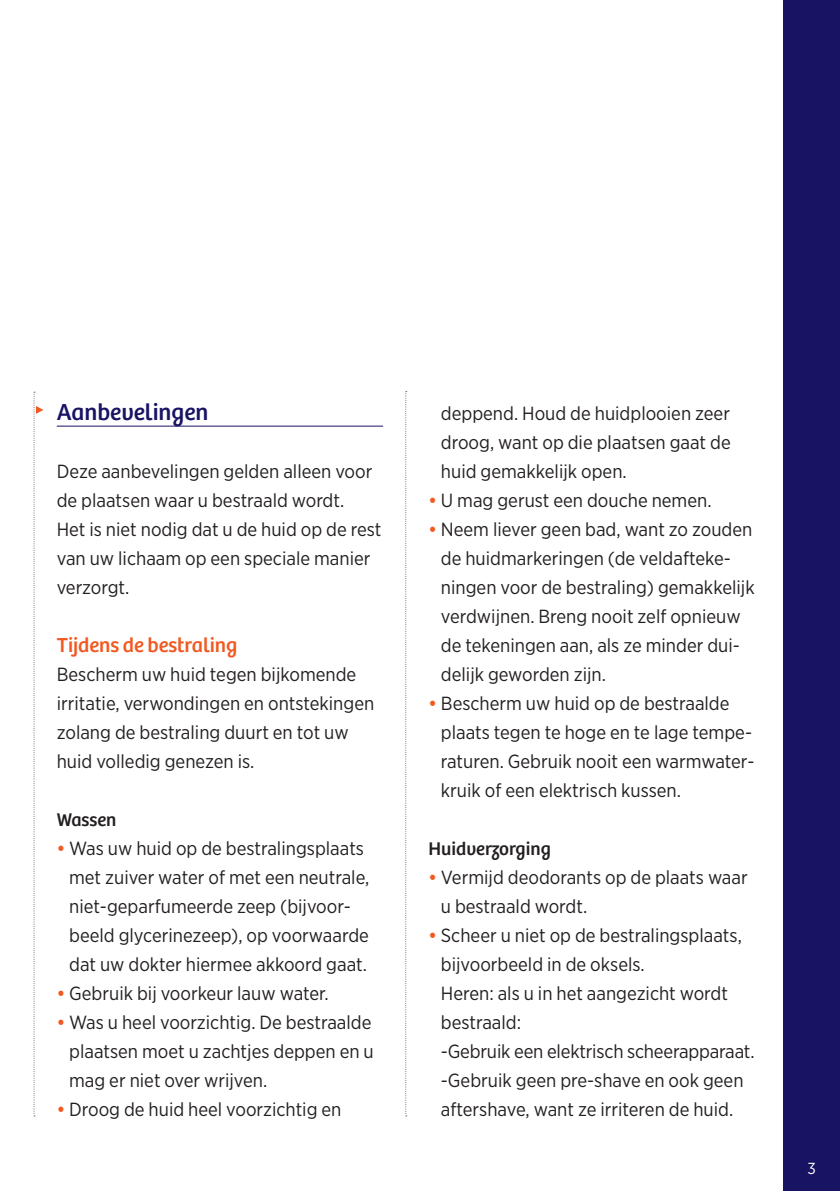
<style>
.page{position:relative;width:840px;height:1191px;background:#fff}
.page>*{position:absolute;margin:0;border:0;box-sizing:border-box;transform-origin:0 0}
.t1{font:24px "Bree";color:#191364}
.t2{font:21px "Bree";color:#f15921}
.t3{font:19px/29px "Gotham Narrow";color:#231f20}
.t4{font:19px "Bree";color:#231f20}
.t5{font:16px "Gotham Narrow";color:#fff}
.s1{font-weight:500;color:#f15921}
</style>
<div class="page">
<div style="left:782px;top:0;width:57px;height:1191px;background:#191364"></div>
<svg style="left:405px;top:391px;width:1px;height:725px"></svg>
<svg style="left:34px;top:392px;width:9px;height:724px"></svg>
<hr style="left:57px;top:426px;width:326px;height:1px;background:#191364">
<p class="t1" style="left:57px;top:398px;width:153px">Aanbevelingen</p>
<p class="t3" style="left:57px;top:456px;width:326px">Deze aanbevelingen gelden alleen voor de plaatsen waar u bestraald wordt.<br>Het is niet nodig dat u de huid op de rest van uw lichaam op een speciale manier verzorgt.</p>
<p class="t2" style="left:57px;top:633px;width:182px">Tijdens de bestraling</p>
<p class="t3" style="left:57px;top:659px;width:319px">Bescherm uw huid tegen bijkomende irritatie, verwondingen en ontstekingen zolang de bestraling duurt en tot uw huid volledig genezen is.</p>
<p class="t4" style="left:57px;top:809px;width:61px">Wassen</p>
<p class="t3" style="left:69px;top:833px;width:301px;text-indent:-12px"><span class="s1">•</span> Was uw huid op de bestralingsplaats met zuiver water of met een neutrale, niet-geparfumeerde zeep (bijvoor&shy;beeld glycerinezeep), op voorwaarde dat uw dokter hiermee akkoord gaat.</p>
<p class="t3" style="left:57px;top:978px;width:273px"><span class="s1">•</span> Gebruik bij voorkeur lauw water.</p>
<p class="t3" style="left:69px;top:1007px;width:306px;text-align:justify;text-indent:-12px"><span class="s1">•</span> Was u heel voorzichtig. De bestraalde plaatsen moet u zachtjes deppen en u mag er niet over wrijven.</p>
<p class="t3" style="left:57px;top:1094px;width:286px"><span class="s1">•</span> Droog de huid heel voorzichtig en</p>
<p class="t3" style="left:440px;top:398px;width:291px;text-align:justify">deppend. Houd de huidplooien zeer droog, want op die plaatsen gaat de huid gemakkelijk open.</p>
<p class="t3" style="left:428px;top:485px;width:284px"><span class="s1">•</span> U mag gerust een douche nemen.</p>
<p class="t3" style="left:440px;top:514px;width:315px;text-indent:-12px"><span class="s1">•</span> Neem liever geen bad, want zo zouden de huidmarkeringen (de veldafteke&shy;ningen voor de bestraling) gemakkelijk verdwijnen. Breng nooit zelf opnieuw de tekeningen aan, als ze minder dui&shy;delijk geworden zijn.</p>
<p class="t3" style="left:440px;top:688px;width:315px;text-indent:-12px"><span class="s1">•</span> Bescherm uw huid op de bestraalde plaats tegen te hoge en te lage tempe&shy;raturen. Gebruik nooit een warmwater&shy;kruik of een elektrisch kussen.</p>
<p class="t4" style="left:428px;top:837px;width:124px">Huidverzorging</p>
<p class="t3" style="left:440px;top:862px;width:308px;text-indent:-12px"><span class="s1">•</span> Vermijd deodorants op de plaats waar u bestraald wordt.</p>
<p class="t3" style="left:440px;top:920px;width:315px;text-indent:-12px"><span class="s1">•</span> Scheer u niet op de bestralingsplaats, bijvoorbeeld in de oksels.<br>Heren: als u in het aangezicht wordt bestraald:<br>-Gebruik een elektrisch scheerapparaat. -Gebruik geen pre-shave en ook geen aftershave, want ze irriteren de huid.</p>
<p class="t5" style="left:807px;top:1158px;width:10px">3</p>
</div>
